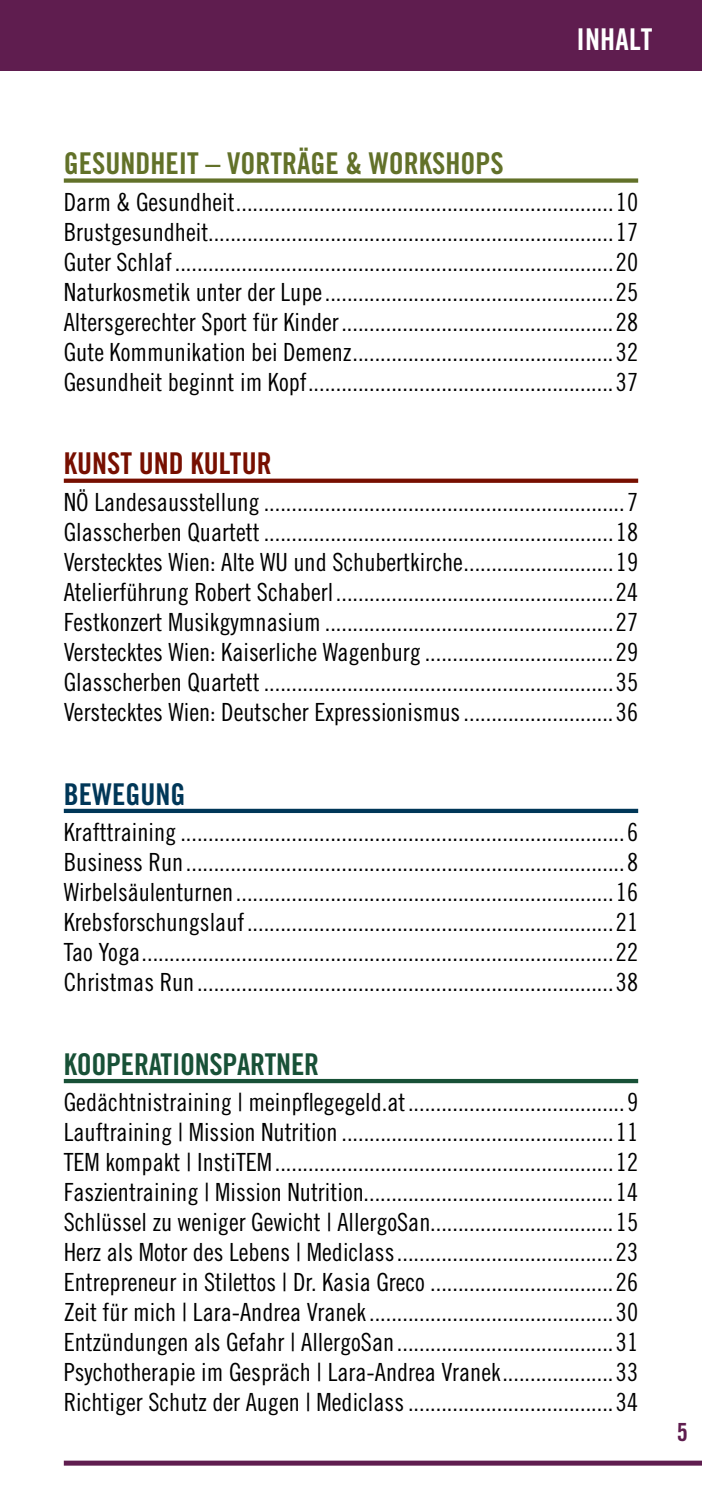
<style>
.page{position:relative;width:702px;height:1489px;background:#fff}
.page>*{position:absolute;margin:0;border:0;box-sizing:border-box;transform-origin:0 0}
.t1{font:30px "Trade Gothic LT Std Bd Cn 20";color:#627129}
.t2{font:30px "Trade Gothic LT Std Bd Cn 20";letter-spacing:-.01em;color:#185137}
.t3{font:30px "Trade Gothic LT Std Bd Cn 20";color:#770f00}
.t4{font:30px "Trade Gothic LT Std Bd Cn 20";color:#003758}
.t5{font:30px "Trade Gothic LT Std Bd Cn 20";letter-spacing:.01em;color:#fff}
.t6{font:25px/30px "Trade Gothic LT Std Cn 18";color:#000;text-align:justify}
.t7{font:25px "Trade Gothic LT Std Bd Cn 20";color:#5f1d4f}
</style>
<div class="page">
<div style="left:64px;top:1460px;width:638px;height:5px;background:#5f1d4f"></div>
<div style="left:64px;top:178px;width:574px;height:5px;background:#627129"></div>
<div style="left:64px;top:478px;width:574px;height:5px;background:#770f00"></div>
<div style="left:64px;top:808px;width:574px;height:5px;background:#003758"></div>
<div style="left:64px;top:1078px;width:574px;height:5px;background:#185137"></div>
<div style="left:0;top:0;width:702px;height:71px;background:#5f1d4f"></div>
<p class="t5" style="left:576px;top:21px;width:77px">INHALT</p>
<p class="t1" style="left:64px;top:145px;width:440px">GESUNDHEIT – VORTRÄGE &amp; WORKSHOPS</p>
<p class="t6" style="left:64px;top:186px;width:576px">Darm &amp; Gesundheit....................................................................10<br>Brustgesundheit.........................................................................17<br>Guter Schlaf...............................................................................20<br>Naturkosmetik unter der Lupe....................................................25<br>Altersgerechter Sport für Kinder.................................................28<br>Gute Kommunikation bei Demenz...............................................32<br>Gesundheit beginnt im Kopf.......................................................37</p>
<p class="t3" style="left:64px;top:445px;width:209px">KUNST UND KULTUR</p>
<p class="t6" style="left:64px;top:486px;width:576px">NÖ Landesausstellung .................................................................7<br>Glasscherben Quartett ...............................................................18<br>Verstecktes Wien: Alte WU und Schubertkirche...........................19<br>Atelierführung Robert Schaberl..................................................24<br>Festkonzert Musikgymnasium ....................................................27<br>Verstecktes Wien: Kaiserliche Wagenburg ..................................29<br>Glasscherben Quartett ...............................................................35<br>Verstecktes Wien: Deutscher Expressionismus...........................36</p>
<p class="t4" style="left:64px;top:775px;width:123px">BEWEGUNG</p>
<p class="t6" style="left:64px;top:816px;width:576px">Krafttraining ................................................................................6<br>Business Run...............................................................................8<br>Wirbelsäulenturnen....................................................................16<br>Krebsforschungslauf..................................................................21<br>Tao Yoga.....................................................................................22<br>Christmas Run...........................................................................38</p>
<p class="t2" style="left:64px;top:1045px;width:257px">KOOPERATIONSPARTNER</p>
<p class="t6" style="left:64px;top:1086px;width:576px">Gedächtnistraining | meinpflegegeld.at.......................................9<br>Lauftraining | Mission Nutrition .................................................11<br>TEM kompakt | InstiTEM.............................................................12<br>Faszientraining | Mission Nutrition.............................................14<br>Schlüssel zu weniger Gewicht | AllergoSan.................................15<br>Herz als Motor des Lebens | Mediclass.......................................23<br>Entrepreneur in Stilettos | Dr. Kasia Greco .................................26<br>Zeit für mich | Lara-Andrea Vranek............................................30<br>Entzündungen als Gefahr | AllergoSan.......................................31<br>Psychotherapie im Gespräch | Lara-Andrea Vranek....................33<br>Richtiger Schutz der Augen | Mediclass .....................................34</p>
<p class="t7" style="left:676px;top:1416px;width:13px">5</p>
</div>
